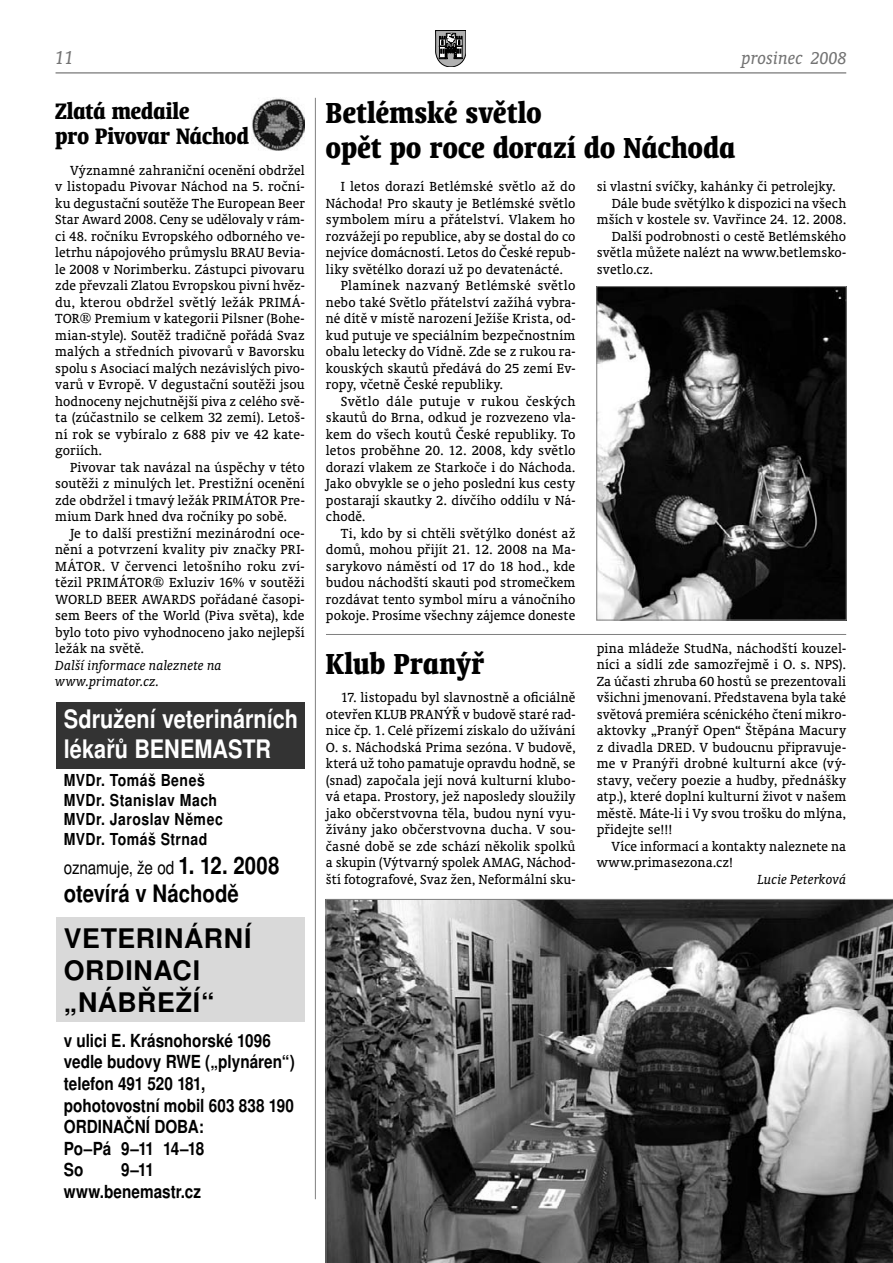
<style>
.page{position:relative;width:893px;height:1263px;background:#fff}
.page>*{position:absolute;margin:0;border:0;box-sizing:border-box;transform-origin:0 0}
.t1{font:700 condensed 33px/34.5px "Oranda AT";letter-spacing:.01em;color:#000;scale:.95 1}
.t2{font:700 27px/32.4px "Nimbus San LCE";letter-spacing:.025em;color:#000}
.t3{font:700 25.5px/30.6px "Nimbus San LCE";color:#fff;scale:.85 1}
.t4{font:700 condensed 25.5px/25.5px "Oranda AT";letter-spacing:-.005em;color:#000;scale:.95 1}
.t5{font:700 24px "Nimbus San LCE";color:#000;scale:.85 1}
.t6{font:italic 21px "Oranda AT";color:#737373}
.t7{font:italic 19.5px "Oranda AT";color:#737373}
.t8{font:700 18px/21.6px "Nimbus San LCE";color:#000;scale:.85 1}
.t9{font:18px "Nimbus San LCE";letter-spacing:-.01em;color:#000;scale:.85 1}
.t10{font:700 16.5px/19.5px "Nimbus San LCE";letter-spacing:.03em;color:#000;scale:.85 1}
.t11{font:15px/16.5px "Oranda AT";letter-spacing:.005em;color:#000;text-align:justify}
.t12{font:italic 15px/16.5px "Oranda AT";color:#000}
.t13{font:15px "Oranda AT";letter-spacing:.025em;color:#000}
.s1{font-weight:700;font-size:24px}
</style>
<div class="page">
<svg style="left:435px;top:30px;width:31px;height:37px"></svg>
<hr style="left:56px;top:72px;width:790px;height:1px;background:#737373">
<hr style="left:326px;top:634px;width:520px;height:1px;background:#808080">
<div style="left:56px;top:702px;width:248px;height:67px;background:#333"></div>
<div style="left:56px;top:917px;width:248px;height:105px;background:#d9d9d9"></div>
<hr style="left:315px;top:98px;width:1px;height:1101px;background:#808080">
<img style="left:598px;top:288px;width:247px;height:330px">
<div style="left:596px;top:286px;width:251px;height:334px;border:1px solid #808080"></div>
<svg style="left:326px;top:899px;width:567px;height:364px;background:#5a5a5a"></svg>
<img style="left:252px;top:98px;width:53px;height:53px">
<h3 class="t6" style="left:55px;top:49px;width:20px">11</h3>
<h3 class="t7" style="left:742px;top:49px;width:106px">prosinec 2008</h3>
<h1 class="t1" style="left:326px;top:98px;width:432px">Betlémské světlo<br>opět po roce dorazí do Náchoda</h1>
<p class="t11" style="left:341px;top:179px;width:236px">I letos dorazí Betlémské světlo až do</p>
<p class="t11" style="left:326px;top:196px;width:251px">Náchoda! Pro skauty je Betlémské světlo</p>
<p class="t11" style="left:326px;top:212px;width:251px">symbolem míru a přátelství. Vlakem ho</p>
<p class="t11" style="left:326px;top:229px;width:251px">rozvážejí po republice, aby se dostal do co</p>
<p class="t11" style="left:326px;top:245px;width:251px">nejvíce domácností. Letos do České repub-</p>
<p class="t11" style="left:326px;top:262px;width:238px">liky světélko dorazí už po devatenácté.</p>
<p class="t13" style="left:341px;top:279px;width:236px">Plamínek nazvaný Betlémské světlo</p>
<p class="t11" style="left:326px;top:295px;width:251px">nebo také Světlo přátelství zažíhá vybra-</p>
<p class="t11" style="left:326px;top:311px;width:251px">né dítě v místě narození Ježíše Krista, od-</p>
<p class="t11" style="left:326px;top:328px;width:251px">kud putuje ve speciálním bezpečnostním</p>
<p class="t11" style="left:326px;top:344px;width:251px">obalu letecky do Vídně. Zde se z rukou ra-</p>
<p class="t11" style="left:326px;top:361px;width:251px">kouských skautů předává do 25 zemí Ev-</p>
<p class="t11" style="left:326px;top:377px;width:179px">ropy, včetně České republiky.</p>
<p class="t11" style="left:341px;top:394px;width:236px">Světlo dále putuje v rukou českých</p>
<p class="t11" style="left:326px;top:410px;width:251px">skautů do Brna, odkud je rozvezeno vla-</p>
<p class="t11" style="left:326px;top:427px;width:251px">kem do všech koutů České republiky. To</p>
<p class="t11" style="left:326px;top:443px;width:251px">letos proběhne 20. 12. 2008, kdy světlo</p>
<p class="t11" style="left:326px;top:460px;width:251px">dorazí vlakem ze Starkoče i do Náchoda.</p>
<p class="t11" style="left:326px;top:476px;width:251px">Jako obvykle se o jeho poslední kus cesty</p>
<p class="t11" style="left:326px;top:493px;width:251px">postarají skautky 2. dívčího oddílu v Ná-</p>
<p class="t11" style="left:326px;top:509px;width:41px">chodě.</p>
<p class="t11" style="left:341px;top:526px;width:236px">Ti, kdo by si chtěli světýlko donést až</p>
<p class="t11" style="left:326px;top:542px;width:251px">domů, mohou přijít 21. 12. 2008 na Ma-</p>
<p class="t11" style="left:326px;top:559px;width:251px">sarykovo náměstí od 17 do 18 hod., kde</p>
<p class="t11" style="left:326px;top:575px;width:251px">budou náchodští skauti pod stromečkem</p>
<p class="t11" style="left:326px;top:592px;width:251px">rozdávat tento symbol míru a vánočního</p>
<p class="t11" style="left:326px;top:608px;width:251px">pokoje. Prosíme všechny zájemce doneste</p>
<h3 class="t4" style="left:55px;top:100px;width:205px">Zlatá medaile<br>pro Pivovar Náchod</h3>
<p class="t11" style="left:55px;top:163px;width:251px;text-indent:15px">Významné zahraniční ocenění obdržel v listopadu Pivovar Náchod na 5. roční&shy;ku degustační soutěže The European Beer Star Award 2008. Ceny se udělovaly v rám&shy;ci 48. ročníku Evropského odborného ve&shy;letrhu nápojového průmyslu BRAU Bevia&shy;le 2008 v Norimberku. Zástupci pivovaru zde převzali Zlatou Evropskou pivní hvěz&shy;du, kterou obdržel světlý ležák PRIMÁ-TOR® Premium v kategorii Pilsner (Bohe&shy;mian-style). Soutěž tradičně pořádá Svaz malých a středních pivovarů v Bavorsku spolu s Asociací malých nezávislých pivo&shy;varů v Evropě. V degustační soutěži jsou hodnoceny nejchutnější piva z celého svě&shy;ta (zúčastnilo se celkem 32 zemí). Letoš&shy;ní rok se vybíralo z 688 piv ve 42 kate&shy;goriích.</p>
<p class="t11" style="left:55px;top:460px;width:251px;text-indent:15px">Pivovar tak navázal na úspěchy v této soutěži z minulých let. Prestižní ocenění zde obdržel i tmavý ležák PRIMÁTOR Pre&shy;mium Dark hned dva ročníky po sobě.</p>
<p class="t11" style="left:55px;top:526px;width:251px;text-indent:15px">Je to další prestižní mezinárodní oce&shy;nění a potvrzení kvality piv značky PRI-MÁTOR. V červenci letošního roku zví&shy;tězil PRIMÁTOR® Exluziv 16% v soutěži WORLD BEER AWARDS pořádané časopi&shy;sem Beers of the World (Piva světa), kde bylo toto pivo vyhodnoceno jako nejlepší ležák na světě.</p>
<p class="t12" style="left:55px;top:658px;width:168px">Další informace naleznete na www.primator.cz.</p>
<p class="t11" style="left:597px;top:179px;width:240px">si vlastní svíčky, kahánky či petrolejky.</p>
<p class="t11" style="left:612px;top:196px;width:236px">Dále bude světýlko k dispozici na všech</p>
<p class="t11" style="left:597px;top:212px;width:251px">mších v kostele sv. Vavřince 24. 12. 2008.</p>
<p class="t11" style="left:612px;top:229px;width:236px">Další podrobnosti o cestě Betlémského</p>
<p class="t11" style="left:597px;top:245px;width:251px">světla můžete nalézt na www.betlemsko-</p>
<p class="t11" style="left:597px;top:262px;width:58px">svetlo.cz.</p>
<h1 class="t1" style="left:326px;top:649px;width:168px">Klub Pranýř</h1>
<p class="t11" style="left:597px;top:641px;width:251px">pina mládeže StudNa, náchodští kouzel&shy;níci a sídlí zde samozřejmě i O. s. NPS).<br>Za účasti zhruba 60 hostů se prezentovali všichni jmenovaní. Představena byla také světová premiéra scénického čtení mikro&shy;aktovky „Pranýř Open“ Štěpána Macury z divadla DRED. V budoucnu připravuje&shy;me v Pranýři drobné kulturní akce (vý&shy;stavy, večery poezie a hudby, přednášky atp.), které doplní kulturní život v našem městě. Máte-li i Vy svou trošku do mlýna, přidejte se!!!</p>
<p class="t11" style="left:597px;top:839px;width:251px;text-indent:15px">Více informací a kontakty naleznete na www.primasezona.cz!</p>
<p class="t12" style="left:757px;top:872px;width:90px">Lucie Peterková</p>
<p class="t11" style="left:326px;top:690px;width:251px;text-indent:15px">17. listopadu byl slavnostně a oficiálně otevřen KLUB PRANÝŘ v budově staré rad&shy;nice čp. 1. Celé přízemí získalo do užívání O. s. Náchodská Prima sezóna. V budově, která už toho pamatuje opravdu hodně, se (snad) započala její nová kulturní klubo&shy;vá etapa. Prostory, jež naposledy sloužily jako občerstvovna těla, budou nyní vyu&shy;žívány jako občerstvovna ducha. V sou&shy;časné době se zde schází několik spolků a skupin (Výtvarný spolek AMAG, Náchod&shy;ští fotografové, Svaz žen, Neformální sku-</p>
<h3 class="t3" style="left:64px;top:705px;width:277px">Sdružení veterinárních lékařů BENEMASTR</h3>
<p class="t10" style="left:64px;top:771px;width:189px">MVDr. Tomáš Beneš<br>MVDr. Stanislav Mach<br>MVDr. Jaroslav Němec<br>MVDr. Tomáš Strnad</p>
<p class="t9" style="left:64px;top:858px;width:255px">oznamuje, že od <span class="s1">1. 12. 2008</span></p>
<h3 class="t5" style="left:64px;top:882px;width:208px">otevírá v Náchodě</h3>
<h2 class="t2" style="left:64px;top:923px;width:189px">VETERINÁRNÍ<br>ORDINACI „NÁBŘEŽÍ“</h2>
<p class="t8" style="left:64px;top:1030px;width:273px">v ulici E. Krásnohorské 1096 vedle budovy RWE („plynáren“) telefon 491 520 181, pohotovostní mobil 603 838 190<br>ORDINAČNÍ DOBA:<br>Po–Pá 9–11 14–18<br>So</p>
<p class="t8" style="left:64px;top:1160px;width:163px;text-align:center">9–11 www.benemastr.cz</p>
</div>
